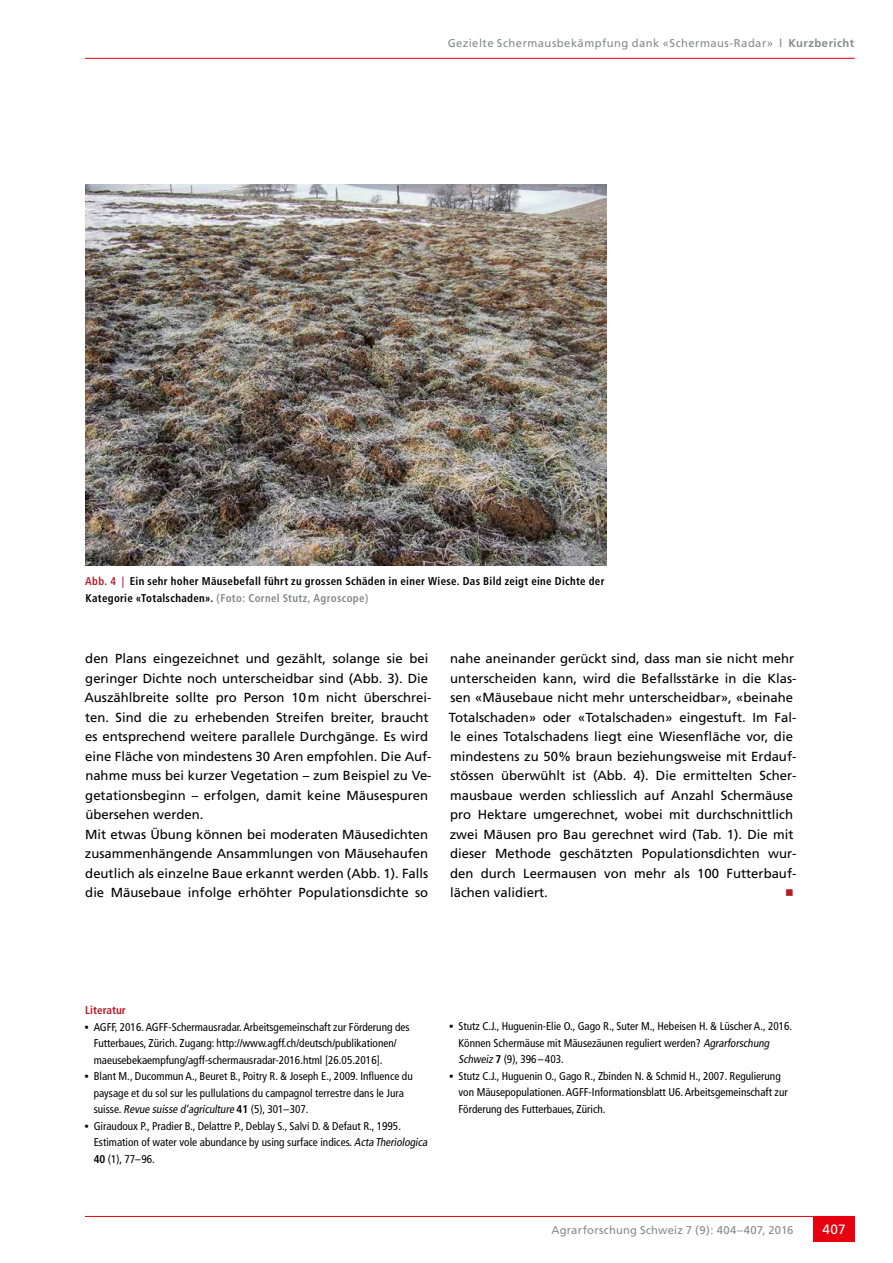
<style>
.page{position:relative;width:893px;height:1263px;background:#fff}
.page>*{position:absolute;margin:0;border:0;box-sizing:border-box;transform-origin:0 0}
.t1{font:13.5px "Frutiger";color:#fff}
.t2{font:13.2px/19.5px "Frutiger";color:#000}
.t3{font:13.2px "Universal Newswith Comm Pi";color:#b21c27}
.t4{font:condensed 11.25px/16.5px "Frutiger";color:#000}
.t5{font:700 condensed 11.25px/16.5px "Frutiger";letter-spacing:.03em;color:#000}
.t6{font:11.25px "Frutiger";letter-spacing:.04em;color:#878988}
.t7{font:11.25px "Frutiger";letter-spacing:.015em;color:#878988}
.t8{font:700 condensed 11.25px "Frutiger";color:#b21c27}
.s1{font-weight:700}
.s2{color:#b21c27}
.s3{color:#878988}
.s4{font-family:"Universal Newswith Comm Pi";font-stretch:normal}
.s5{font-style:italic}
</style>
<div class="page">
<hr style="left:85px;top:1216px;width:770px;height:1px;background:#e7000e">
<div style="left:813px;top:1216px;width:42px;height:26px;background:#e7000e"></div>
<hr style="left:85px;top:58px;width:770px;height:1px;background:#e7000e">
<img style="left:85px;top:185px;width:522px;height:381px">
<p class="t6" style="left:448px;top:36px;width:408px">Gezielte Schermausbekämpfung dank «Schermaus-Radar» <span class="s1">| Kurzbericht</span></p>
<p class="t5" style="left:85px;top:573px;width:521px"><span class="s2">Abb. 4 |</span> Ein sehr hoher Mäusebefall führt zu grossen Schäden in einer Wiese. Das Bild zeigt eine Dichte der<br>Kategorie «Totalschaden». <span class="s3">(Foto: Cornel Stutz, Agroscope)</span></p>
<p class="t2" style="left:84px;top:649px;width:349px">den Plans eingezeichnet und gezählt, solange sie bei geringer Dichte noch unterscheidbar sind (Abb. 3). Die Auszählbreite sollte pro Person 10m nicht überschrei&shy;ten. Sind die zu erhebenden Streifen breiter, braucht es entsprechend weitere parallele Durchgänge. Es wird eine Fläche von mindestens 30 Aren empfohlen. Die Auf&shy;nahme muss bei kurzer Vegetation – zum Beispiel zu Ve&shy;getationsbeginn – erfolgen, damit keine Mäusespuren übersehen werden.<br>Mit etwas Übung können bei moderaten Mäusedichten zusammenhängende Ansammlungen von Mäusehaufen deutlich als einzelne Baue erkannt werden (Abb. 1). Falls die Mäusebaue infolge erhöhter Populationsdichte so</p>
<p class="t2" style="left:449px;top:649px;width:349px">nahe aneinander gerückt sind, dass man sie nicht mehr unterscheiden kann, wird die Befallsstärke in die Klas&shy;sen «Mäusebaue nicht mehr unterscheidbar», «beinahe Totalschaden» oder «Totalschaden» eingestuft. Im Fal&shy;le eines Totalschadens liegt eine Wiesenfläche vor, die mindestens zu 50% braun beziehungsweise mit Erdauf&shy;stössen überwühlt ist (Abb. 4). Die ermittelten Scher&shy;mausbaue werden schliesslich auf Anzahl Schermäuse pro Hektare umgerechnet, wobei mit durchschnittlich zwei Mäusen pro Bau gerechnet wird (Tab. 1). Die mit dieser Methode geschätzten Populationsdichten wur&shy;den durch Leermausen von mehr als 100 Futterbauf&shy;lächen validiert.</p>
<p class="t3" style="left:786px;top:887px;width:9px">n</p>
<p class="t8" style="left:85px;top:1003px;width:42px">Literatur</p>
<p class="t4" style="left:94px;top:1018px;width:317px;text-indent:-9px"><span class="s4">▪</span> AGFF, 2016. AGFF-Schermausradar. Arbeitsgemeinschaft zur Förderung des<br>Futterbaues, Zürich. Zugang: http://www.agff.ch/deutsch/publikationen/ maeusebekaempfung/agff-schermausradar-2016.html [26.05.2016].</p>
<p class="t4" style="left:94px;top:1068px;width:321px;text-indent:-9px"><span class="s4">▪</span> Blant M., Ducommun A., Beuret B., Poitry R. &amp; Joseph E., 2009. Influence du paysage et du sol sur les pullulations du campagnol terrestre dans le Jura<br>s u i sse. <span class="s5">Revue suisse d‘agriculture</span> <span class="s1">4 1</span> (5) , 3 0 1 – 3 0 7 .</p>
<p class="t4" style="left:94px;top:1117px;width:337px;text-indent:-9px"><span class="s4">▪</span> Giraudoux P., Pradier B., Delattre P., Deblay S., Salvi D. &amp; Defaut R., 1995.<br>Estimation of water vole abundance by using surface indices. <span class="s5">Acta Theriologica<br></span><span class="s1">40</span> (1), 77–96.</p>
<p class="t4" style="left:458px;top:1018px;width:335px;text-indent:-9px"><span class="s4">▪</span> Stutz C.J., Huguenin-Elie O., Gago R., Suter M., Hebeisen H. &amp; Lüscher A., 2016.<br>Können Schermäuse mit Mäusezäunen reguliert werden? <span class="s5">Agrarforschung<br>Schweiz</span><span class="s1">7</span> (9), 396 – 403.</p>
<p class="t4" style="left:458px;top:1067px;width:331px;text-indent:-9px"><span class="s4">▪</span> Stutz C.J., Huguenin O., Gago R., Zbinden N. &amp; Schmid H., 2007. Regulierung von Mäusepopulationen. AGFF-Informationsblatt U6. Arbeitsgemeinschaft zur<br>Förderung des Futterbaues, Zürich.</p>
<p class="t7" style="left:551px;top:1223px;width:243px">Agrarforschung Schweiz 7 (9): 404–407, 2016</p>
<p class="t1" style="left:822px;top:1221px;width:25px">407</p>
</div>
